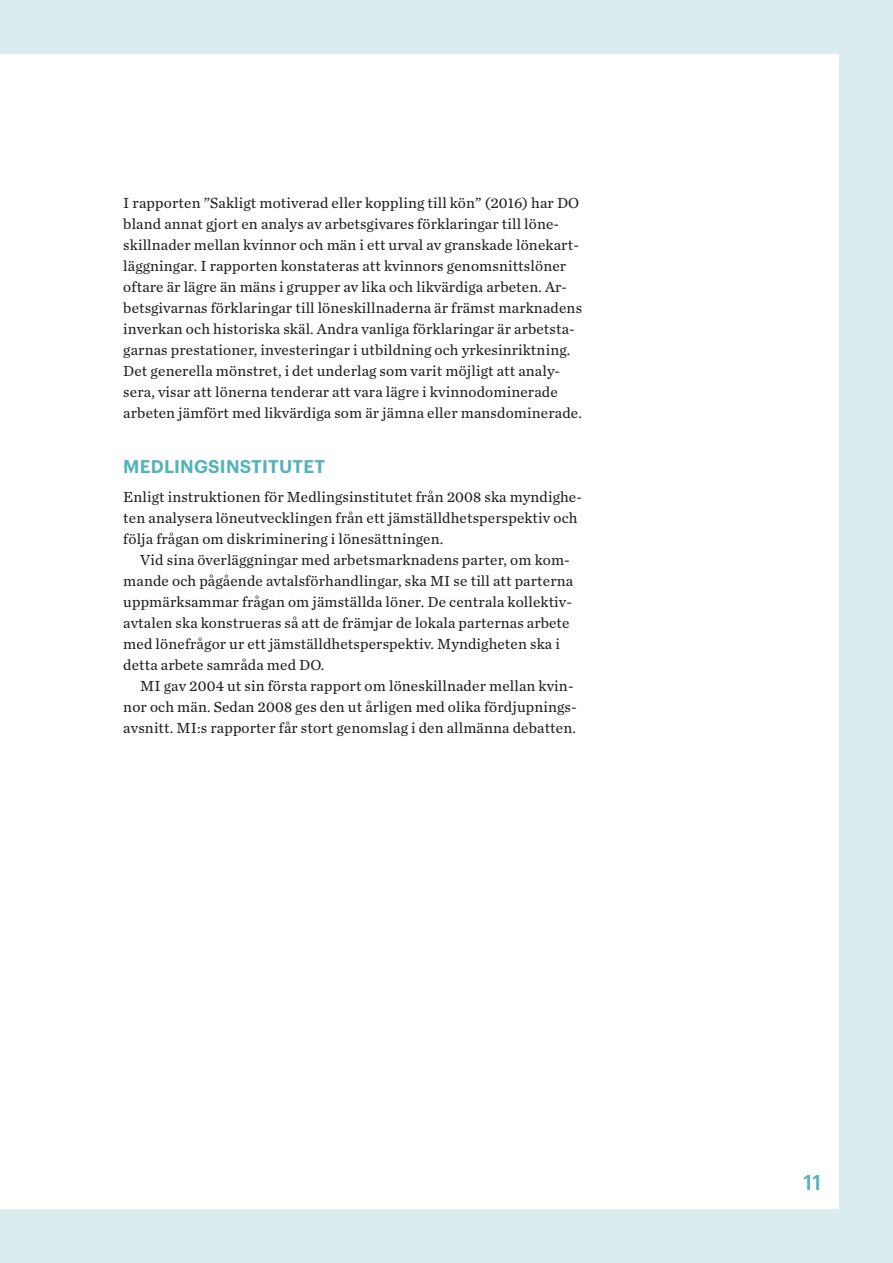
<style>
.page{position:relative;width:893px;height:1263px;background:#dbecee}
.page>*{position:absolute;margin:0;border:0;box-sizing:border-box;transform-origin:0 0}
.t1{font:500 21px "Graphik";color:#55b2ba}
.mr{font:600 18px "Graphik";letter-spacing:.01em;color:#55b2ba}
.bröd{font:15.3px/21px "Chronicle Text G2";letter-spacing:.01em;color:#231f20}
.bröd_indrag{font:15.3px/21px "Chronicle Text G2";letter-spacing:.01em;color:#231f20}
</style>
<div class="page">
<div style="left:0;top:54px;width:839px;height:1155px;background:#fff"></div>
<p class="bröd" style="left:123px;top:191px;width:460px">I rapporten ”Sakligt motiverad eller koppling till kön” (2016) har DO bland annat gjort en analys av arbetsgivares förklaringar till löne&shy;skillnader mellan kvinnor och män i ett urval av granskade lönekart&shy;läggningar. I rapporten konstateras att kvinnors genomsnittslöner oftare är lägre än mäns i grupper av lika och likvärdiga arbeten. Ar&shy;betsgivarnas förklaringar till löneskillnaderna är främst marknadens inverkan och historiska skäl. Andra vanliga förklaringar är arbetsta&shy;garnas prestationer, investeringar i utbildning och yrkesinriktning.<br>Det generella mönstret, i det underlag som varit möjligt att analy&shy;sera, visar att lönerna tenderar att vara lägre i kvinnodominerade arbeten jämfört med likvärdiga som är jämna eller mansdominerade.</p>
<p class="mr" style="left:123px;top:453px;width:203px">MEDLINGSINSTITUTET</p>
<p class="bröd" style="left:123px;top:485px;width:460px">Enligt instruktionen för Medlingsinstitutet från 2008 ska myndighe&shy;ten analysera löneutvecklingen från ett jämställdhetsperspektiv och följa frågan om diskriminering i lönesättningen.</p>
<p class="bröd_indrag" style="left:123px;top:548px;width:451px;text-indent:17px">Vid sina överläggningar med arbetsmarknadens parter, om kom&shy;mande och pågående avtalsförhandlingar, ska MI se till att parterna uppmärksammar frågan om jämställda löner. De centrala kollektiv&shy;avtalen ska konstrueras så att de främjar de lokala parternas arbete med lönefrågor ur ett jämställdhetsperspektiv. Myndigheten ska i detta arbete samråda med DO.</p>
<p class="bröd_indrag" style="left:123px;top:674px;width:455px;text-indent:17px">MI gav 2004 ut sin första rapport om löneskillnader mellan kvin&shy;nor och män. Sedan 2008 ges den ut årligen med olika fördjupnings&shy;avsnitt. MI:s rapporter får stort genomslag i den allmänna debatten.</p>
<p class="t1" style="left:804px;top:1167px;width:19px">11</p>
</div>
